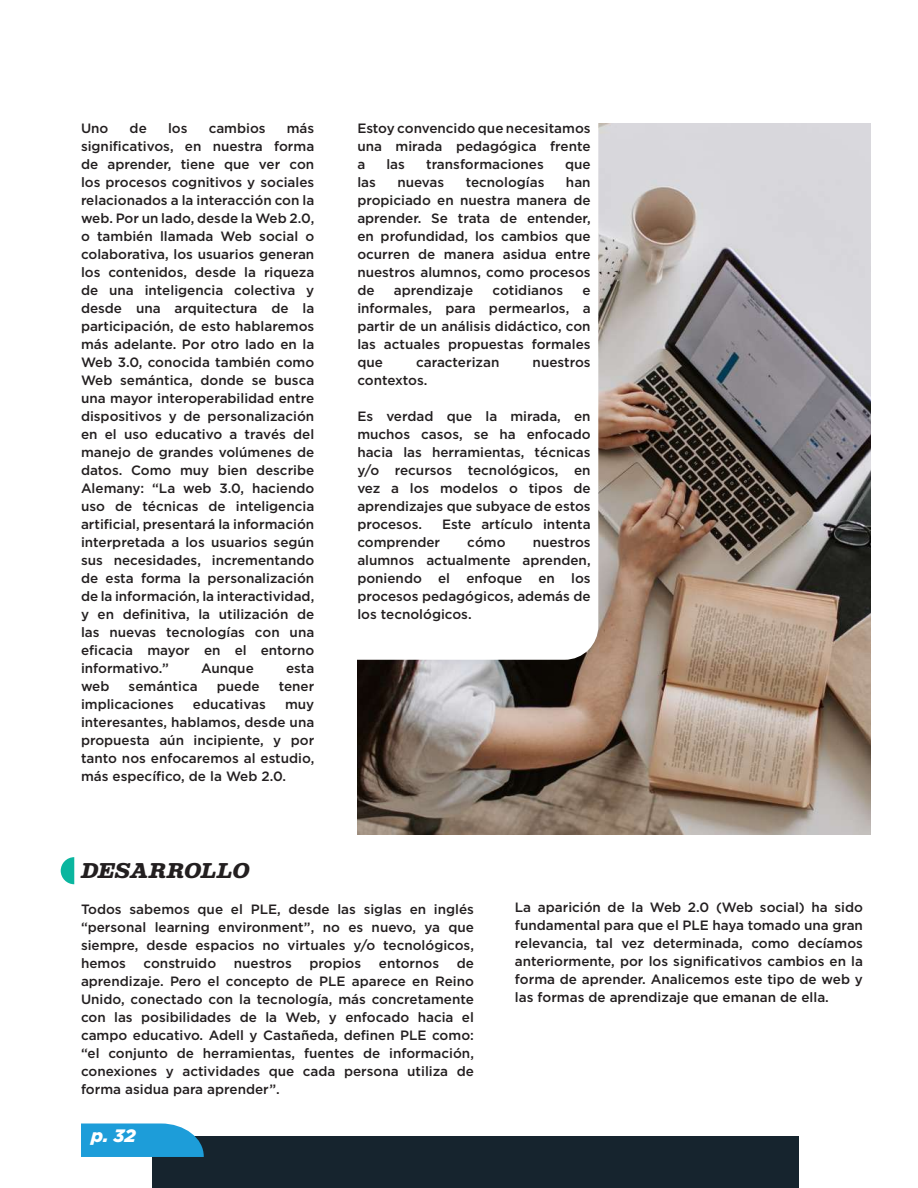
<style>
.page{position:relative;width:918px;height:1188px;background:#fff}
.page>*{position:absolute;margin:0;border:0;box-sizing:border-box;transform-origin:0 0}
.t1{font:italic 800 22.5px "Albiona Soft";color:#231f20}
.t2{font:italic 900 18px "Gotham HTF";color:#fff}
.t3{font:500 13.5px/18px "Gotham HTF";color:#231f20;text-align:justify}
</style>
<div class="page">
<div style="left:153px;top:1136px;width:646px;height:52px;background:#16242e"></div>
<img style="left:357px;top:123px;width:513px;height:712px">
<div style="left:323px;top:68px;width:275px;height:592px;background:#fff;border-radius:34px"></div>
<svg style="left:61px;top:857px;width:13px;height:27px"></svg>
<svg style="left:81px;top:1124px;width:123px;height:33px;background:#29a0d8"></svg>
<p class="t3" style="left:81px;top:119px;width:235px;text-indent:206px">más significativos, en nuestra forma de aprender, tiene que ver con los procesos cognitivos y sociales relacionados a la interacción con la web. Por un lado, desde la Web 2.0, o también llamada Web social o colaborativa, los usuarios generan los contenidos, desde la riqueza de una inteligencia colectiva y desde una arquitectura de la participación, de esto hablaremos más adelante. Por otro lado en la Web 3.0, conocida también como Web semántica, donde se busca una mayor interoperabilidad entre dispositivos y de personalización en el uso educativo a través del manejo de grandes volúmenes de datos. Como muy bien describe Alemany: “La web 3.0, haciendo uso de técnicas de inteligencia artificial, presentará la información interpretada a los usuarios según sus necesidades, incrementando de esta forma la personalización de la información, la interactividad, y en definitiva, la utilización de las nuevas tecnologías con una eficacia mayor en el entorno informativo.”</p>
<p class="t3" style="left:81px;top:119px;width:29px">Uno</p>
<p class="t3" style="left:130px;top:119px;width:19px">de</p>
<p class="t3" style="left:168px;top:119px;width:21px">los</p>
<p class="t3" style="left:209px;top:119px;width:58px">cambios</p>
<p class="t3" style="left:201px;top:659px;width:54px">Aunque</p>
<p class="t3" style="left:286px;top:659px;width:30px">esta</p>
<p class="t3" style="left:81px;top:677px;width:30px">web</p>
<p class="t3" style="left:129px;top:677px;width:71px">semántica</p>
<p class="t3" style="left:217px;top:677px;width:44px">puede</p>
<p class="t3" style="left:279px;top:677px;width:37px">tener</p>
<p class="t3" style="left:81px;top:695px;width:94px">implicaciones</p>
<p class="t3" style="left:193px;top:695px;width:74px">educativas</p>
<p class="t3" style="left:81px;top:695px;width:235px;text-indent:204px">muy interesantes, hablamos, desde una propuesta aún incipiente, y por tanto nos enfocaremos al estudio, más específico, de la Web 2.0.</p>
<p class="t3" style="left:357px;top:119px;width:235px">Estoy convencido que necesitamos una mirada pedagógica frente a</p>
<p class="t3" style="left:386px;top:155px;width:20px">las</p>
<p class="t3" style="left:426px;top:155px;width:119px">transformaciones</p>
<p class="t3" style="left:565px;top:155px;width:27px">que</p>
<p class="t3" style="left:357px;top:173px;width:20px">las</p>
<p class="t3" style="left:397px;top:173px;width:48px">nuevas</p>
<p class="t3" style="left:466px;top:173px;width:80px">tecnologías</p>
<p class="t3" style="left:357px;top:173px;width:235px;text-indent:209px">han propiciado en nuestra manera de aprender. Se trata de entender, en profundidad, los cambios que ocurren de manera asidua entre nuestros alumnos, como procesos de</p>
<p class="t3" style="left:394px;top:281px;width:81px">aprendizaje</p>
<p class="t3" style="left:493px;top:281px;width:72px">cotidianos</p>
<p class="t3" style="left:357px;top:281px;width:235px;text-indent:225px">e informales, para permearlos, a partir de un análisis didáctico, con las actuales propuestas formales que</p>
<p class="t3" style="left:416px;top:353px;width:85px">caracterizan</p>
<p class="t3" style="left:533px;top:353px;width:59px">nuestros</p>
<p class="t3" style="left:357px;top:371px;width:72px">contextos.</p>
<p class="t3" style="left:357px;top:407px;width:235px">Es verdad que la mirada, en muchos casos, se ha enfocado hacia las herramientas, técnicas y/o recursos tecnológicos, en vez a los modelos o tipos de aprendizajes que subyace de estos procesos.</p>
<p class="t3" style="left:442px;top:515px;width:150px">Este artículo intenta</p>
<p class="t3" style="left:357px;top:533px;width:84px">comprender</p>
<p class="t3" style="left:467px;top:533px;width:40px">cómo</p>
<p class="t3" style="left:357px;top:533px;width:235px;text-indent:175px">nuestros alumnos actualmente aprenden, poniendo el enfoque en los procesos pedagógicos, además de los tecnológicos.</p>
<h1 class="t1" style="left:81px;top:857px;width:171px">DESARROLLO</h1>
<p class="t3" style="left:81px;top:899px;width:395px">Todos sabemos que el PLE, desde las siglas en inglés “personal learning environment”, no es nuevo, ya que siempre, desde espacios no virtuales y/o tecnológicos, hemos</p>
<p class="t3" style="left:81px;top:953px;width:395px;text-indent:376px">de aprendizaje. Pero el concepto de PLE aparece en Reino Unido, conectado con la tecnología, más concretamente con las posibilidades de la Web, y enfocado hacia el campo educativo. Adell y Castañeda, definen PLE como: “el conjunto de herramientas, fuentes de información, conexiones y actividades que cada persona utiliza de forma asidua para aprender”.</p>
<h2 class="t2" style="left:91px;top:1125px;width:46px">p. 32</h2>
<p class="t3" style="left:144px;top:953px;width:74px">construido</p>
<p class="t3" style="left:234px;top:953px;width:59px">nuestros</p>
<p class="t3" style="left:309px;top:953px;width:53px">propios</p>
<p class="t3" style="left:379px;top:953px;width:62px">entornos</p>
<p class="t3" style="left:515px;top:898px;width:350px">La aparición de la Web 2.0 (Web social) ha sido fundamental para que el PLE haya tomado una gran relevancia, tal vez determinada, como decíamos anteriormente, por los significativos cambios en la forma de aprender. Analicemos este tipo de web y las formas de aprendizaje que emanan de ella.</p>
</div>
